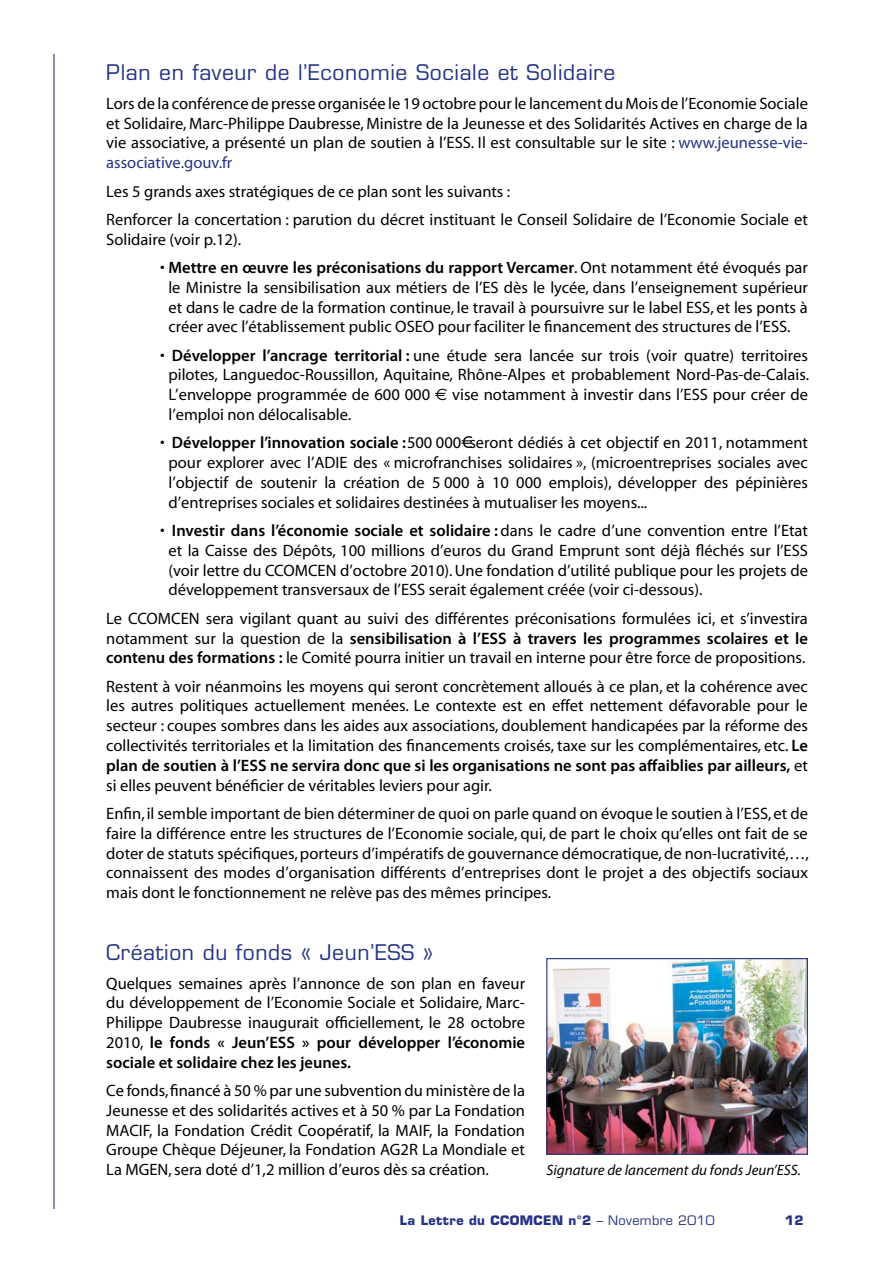
<style>
.page{position:relative;width:893px;height:1263px;background:#fff}
.page>*{position:absolute;margin:0;border:0;box-sizing:border-box;transform-origin:0 0}
.t1{font:21px "Eurostile";letter-spacing:.03em;color:#243285}
.t2{font:16.5px/19.8px "Myriad";color:#000;text-align:justify}
.t3{font:600 16.5px/19.8px "Myriad Pro";color:#000}
.t4{font:italic 15px "Myriad Pro";color:#000}
.t5{font:700 12.75px "Eurostile";letter-spacing:.03em;color:#243285}
.s1{color:#243285}
.s2{font-family:"Myriad";font-weight:400}
.s3{font-family:"Myriad Pro";font-weight:600}
.s4{font-family:"Euro Sans"}
.s5{font-weight:400}
</style>
<div class="page">
<hr style="left:53px;top:54px;width:2px;height:1155px;background:#243285">
<img style="left:548px;top:960px;width:258px;height:193px">
<div style="left:546px;top:958px;width:262px;height:197px;border:1px solid #243285"></div>
<p class="t1" style="left:106px;top:60px;width:511px">Plan en faveur de l’Economie Sociale et Solidaire</p>
<p class="t2" style="left:106px;top:94px;width:703px">Lors de la conférence de presse organisée le 19 octobre pour le lancement du Mois de l’Economie Sociale et Solidaire, Marc-Philippe Daubresse, Ministre de la Jeunesse et des Solidarités Actives en charge de la vie associative, a présenté un plan de soutien à l’ESS. Il est consultable sur le site : <span class="s1">www.jeunesse-vie&shy;associative.gouv.fr</span></p>
<p class="t2" style="left:106px;top:178px;width:703px;line-height:28.3px">Les 5 grands axes stratégiques de ce plan sont les suivants :<br>Renforcer la concertation : parution du décret instituant le Conseil Solidaire de l’Economie Sociale et</p>
<p class="t2" style="left:106px;top:230px;width:136px">Solidaire (voir p.12).</p>
<p class="t3" style="left:160px;top:257px;width:649px"><span class="s2">•</span> Mettre en œuvre les préconisations du rapport Vercamer<span class="s2">. Ont notamment été évoqués par</span></p>
<p class="t2" style="left:168px;top:278px;width:641px">le Ministre la sensibilisation aux métiers de l’ES dès le lycée, dans l’enseignement supérieur et dans le cadre de la formation continue, le travail à poursuivre sur le label ESS, et les ponts à créer avec l’établissement public OSEO pour faciliter le financement des structures de l’ESS.</p>
<p class="t2" style="left:168px;top:346px;width:642px;text-indent:-8px">• <span class="s3">Développer l’ancrage territorial :</span> une étude sera lancée sur trois (voir quatre) territoires pilotes, Languedoc-Roussillon, Aquitaine, Rhône-Alpes et probablement Nord-Pas-de-Calais.<br>L’enveloppe programmée de 600 000 <span class="s4">€</span> vise notamment à investir dans l’ESS pour créer de l’emploi non délocalisable.</p>
<p class="t2" style="left:168px;top:434px;width:641px;text-indent:-8px">• <span class="s3">Développer l’innovation sociale :</span> 500 000€ seront dédiés à cet objectif en 2011, notamment pour explorer avec l’ADIE des « microfranchises solidaires », (microentreprises sociales avec l’objectif de soutenir la création de 5 000 à 10 000 emplois), développer des pépinières d’entreprises sociales et solidaires destinées à mutualiser les moyens...</p>
<p class="t3" style="left:160px;top:520px;width:649px"><span class="s2">•</span> Investir dans l’économie sociale et solidaire : <span class="s2">dans le cadre d’une convention entre l’Etat</span></p>
<p class="t2" style="left:168px;top:541px;width:641px">et la Caisse des Dépôts, 100 millions d’euros du Grand Emprunt sont déjà fléchés sur l’ESS (voir lettre du CCOMCEN d’octobre 2010). Une fondation d’utilité publique pour les projets de développement transversaux de l’ESS serait également créée (voir ci-dessous).</p>
<p class="t2" style="left:106px;top:609px;width:703px">Le CCOMCEN sera vigilant quant au suivi des différentes préconisations formulées ici, et s’investira</p>
<p class="t3" style="left:106px;top:628px;width:703px"><span class="s2">notamment sur la question de la</span> sensibilisation à l’ESS à travers les programmes scolaires et le</p>
<p class="t2" style="left:106px;top:644px;width:703px;line-height:28.3px"><span class="s3">contenu des formations :</span> le Comité pourra initier un travail en interne pour être force de propositions.<br>Restent à voir néanmoins les moyens qui seront concrètement alloués à ce plan, et la cohérence avec</p>
<p class="t2" style="left:106px;top:697px;width:703px">les autres politiques actuellement menées. Le contexte est en effet nettement défavorable pour le secteur : coupes sombres dans les aides aux associations, doublement handicapées par la réforme des collectivités territoriales et la limitation des financements croisés, taxe sur les complémentaires, etc. <span class="s3">Le</span></p>
<p class="t3" style="left:106px;top:755px;width:703px">plan de soutien à l’ESS ne servira donc que si les organisations ne sont pas affaiblies par ailleurs, <span class="s2">et</span></p>
<p class="t2" style="left:106px;top:772px;width:703px;line-height:28.3px">si elles peuvent bénéficier de véritables leviers pour agir.<br>Enfin, il semble important de bien déterminer de quoi on parle quand on évoque le soutien à l’ESS, et de</p>
<p class="t2" style="left:106px;top:824px;width:704px">faire la différence entre les structures de l’Economie sociale, qui, de part le choix qu’elles ont fait de se doter de statuts spécifiques, porteurs d’impératifs de gouvernance démocratique, de non-lucrativité,…, connaissent des modes d’organisation différents d’entreprises dont le projet a des objectifs sociaux mais dont le fonctionnement ne relève pas des mêmes principes.</p>
<p class="t1" style="left:106px;top:940px;width:329px">Création du fonds « Jeun’ESS »</p>
<p class="t2" style="left:106px;top:974px;width:420px">Quelques semaines après l’annonce de son plan en faveur du développement de l’Economie Sociale et Solidaire, Marc-Philippe Daubresse inaugurait officiellement, le 28 octobre</p>
<p class="t3" style="left:106px;top:1032px;width:420px"><span class="s2">2010,</span> le fonds « Jeun’ESS » pour développer l’économie sociale et solidaire chez les jeunes.</p>
<p class="t2" style="left:106px;top:1081px;width:420px">Ce fonds, financé à 50 % par une subvention du ministère de la Jeunesse et des solidarités actives et à 50 % par La Fondation MACIF, la Fondation Crédit Coopératif, la MAIF, la Fondation Groupe Chèque Déjeuner, la Fondation AG2R La Mondiale et La MGEN, sera doté d’1,2 million d’euros dès sa création.</p>
<p class="t4" style="left:546px;top:1161px;width:256px">Signature de lancement du fonds Jeun’ESS.</p>
<p class="t5" style="left:400px;top:1213px;width:316px">La Lettre du CCOMCEN n°2 <span class="s5">– Novembre 2010</span></p>
<p class="t5" style="left:785px;top:1213px;width:20px">12</p>
</div>
